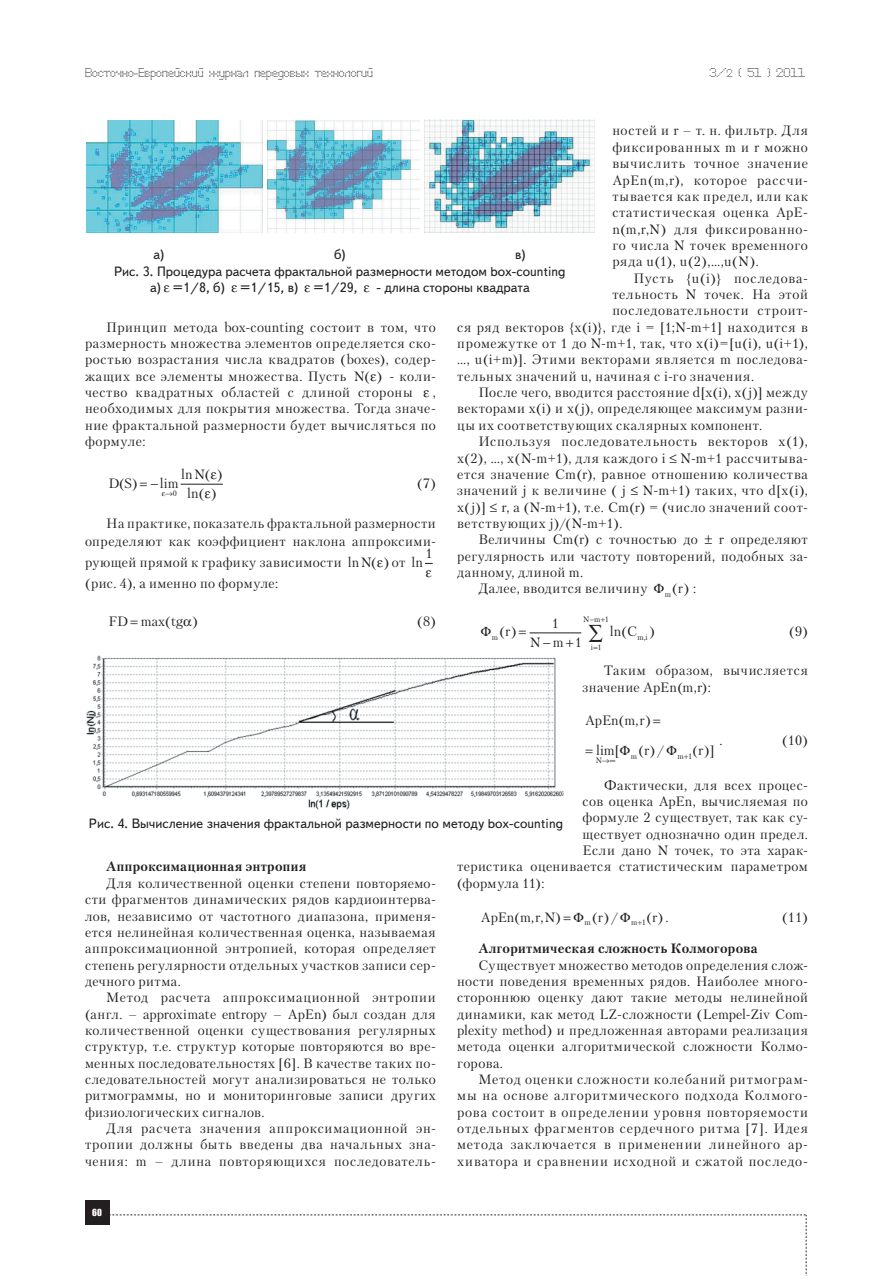
<style>
.page{position:relative;width:893px;height:1276px;background:#fff}
.page>*{position:absolute;margin:0;border:0;box-sizing:border-box;transform-origin:0 0}
.t1{font:13.5px/16.4px "Petersburg C";letter-spacing:.045em;color:#231f20;text-align:justify}
.t2{font:13.5px "Text Book C";color:#231f20}
.t3{font:13.5px "Petersburg C";letter-spacing:.02em;color:#231f20}
.t4{font:700 13.5px "Petersburg C";letter-spacing:.025em;color:#231f20}
.t5{font:12px "Perfo";letter-spacing:.015em;color:#231f20}
.t6{font:9px "Impact";color:#fff}
.t7{font:7.8px "Petersburg C";color:#231f20}
.s1{font-size:10.5px}
</style>
<div class="page">
<div style="left:85px;top:1200px;width:24px;height:25px;background:#231f20"></div>
<svg style="left:109px;top:1214px;width:698px;height:62px"></svg>
<hr style="left:181px;top:484px;width:42px;height:1px;background:#231f20">
<hr style="left:529px;top:632px;width:52px;height:1px;background:#231f20">
<img style="left:86px;top:121px;width:177px;height:111px">
<img style="left:267px;top:121px;width:153px;height:111px">
<img style="left:425px;top:119px;width:170px;height:113px">
<img style="left:86px;top:655px;width:478px;height:155px">
<p class="t5" style="left:85px;top:65px;width:289px">Восточно-Европейский журнал передовых технологий</p>
<p class="t5" style="left:709px;top:65px;width:97px">3/<span class="s1">2</span> ( 51 ) 2011</p>
<p class="t1" style="left:612px;top:122px;width:197px">ностей и r – т. н. фильтр. Для фиксированных m и r можно вычислить точное значение ApEn(m,r), которое рассчи&shy;тывается как предел, или как статистическая оценка ApE&shy;n(m,r,N) для фиксированно&shy;го числа N точек временного ряда u(1), u(2),…,u(N).</p>
<p class="t1" style="left:634px;top:270px;width:176px">Пусть {u(i)} последова-</p>
<p class="t1" style="left:612px;top:286px;width:197px">тельность N точек. На этой</p>
<p class="t1" style="left:612px;top:302px;width:197px">последовательности строит-</p>
<p class="t1" style="left:457px;top:319px;width:352px">ся ряд векторов {х(i)}, где i = [1;N-m+1] находится в</p>
<p class="t1" style="left:457px;top:335px;width:352px">промежутке от 1 до N-m+1, так, что х(i)=[u(i), u(i+1),</p>
<p class="t1" style="left:457px;top:351px;width:352px">…, u(i+m)]. Этими векторами является m последова-</p>
<p class="t1" style="left:457px;top:368px;width:298px">тельных значений u, начиная с i-го значения.</p>
<p class="t1" style="left:478px;top:384px;width:331px">После чего, вводится расстояние d[х(i), х(j)] между</p>
<p class="t1" style="left:457px;top:400px;width:352px">векторами х(i) и х(j), определяющее максимум разни-</p>
<p class="t1" style="left:457px;top:417px;width:307px">цы их соответствующих скалярных компонент.</p>
<p class="t1" style="left:478px;top:433px;width:331px">Используя последовательность векторов х(1),</p>
<p class="t1" style="left:457px;top:449px;width:352px">х(2), …, х(N-m+1), для каждого i ≤ N-m+1 рассчитыва-</p>
<p class="t1" style="left:457px;top:466px;width:352px">ется значение Cm(r), равное отношению количества</p>
<p class="t1" style="left:457px;top:482px;width:352px">значений j к величине ( j ≤ N-m+1) таких, что d[х(i),</p>
<p class="t1" style="left:457px;top:498px;width:352px">х(j)] ≤ r, а (N-m+1), т.е. Cm(r) = (число значений соот-</p>
<p class="t1" style="left:457px;top:515px;width:167px">ветствующих j)/(N-m+1).</p>
<p class="t1" style="left:478px;top:531px;width:221px">Величины Cm(r) с точностью до</p>
<p class="t1" style="left:719px;top:531px;width:91px">r определяют</p>
<p class="t1" style="left:457px;top:547px;width:352px">регулярность или частоту повторений, подобных за-</p>
<p class="t1" style="left:457px;top:564px;width:128px">данному, длиной m.</p>
<p class="t1" style="left:478px;top:580px;width:171px">Далее, вводится величину</p>
<p class="t1" style="left:665px;top:580px;width:33px"><sub>m</sub>( )r :</p>
<p class="t7" style="left:492px;top:632px;width:8px">m</p>
<p class="t7" style="left:637px;top:632px;width:12px">m,i</p>
<p class="t2" style="left:154px;top:247px;width:13px">а)</p>
<p class="t2" style="left:334px;top:247px;width:13px">б)</p>
<p class="t2" style="left:515px;top:247px;width:12px">в)</p>
<p class="t2" style="left:114px;top:264px;width:453px">Рис. 3. Процедура расчета фрактальной размерности методом box-counting</p>
<p class="t2" style="left:150px;top:280px;width:209px">а) =1/8, б) =1/15, в) =1/29,</p>
<p class="t2" style="left:377px;top:280px;width:155px">- длина стороны квадрата</p>
<p class="t1" style="left:85px;top:319px;width:352px;text-indent:21px">Принцип метода box-counting состоит в том, что размерность множества элементов определяется ско&shy;ростью возрастания числа квадратов (boxes), содер&shy;жащих все элементы множества. Пусть N( ) - коли&shy;чество квадратных областей с длиной стороны</p>
<p class="t1" style="left:85px;top:384px;width:352px;text-indent:348px">, необходимых для покрытия множества. Тогда значе&shy;ние фрактальной размерности будет вычисляться по формуле:</p>
<p class="t1" style="left:108px;top:475px;width:25px">D S</p>
<p class="t1" style="left:119px;top:475px;width:20px">( )</p>
<p class="t1" style="left:151px;top:475px;width:29px">− lim</p>
<p class="t1" style="left:181px;top:464px;width:43px;line-height:19.4px;text-align:center">ln () ln( )</p>
<p class="t1" style="left:195px;top:466px;width:11px">N</p>
<p class="t1" style="left:417px;top:475px;width:20px">(7)</p>
<p class="t1" style="left:85px;top:514px;width:352px;line-height:18px;text-align:right">На практике, показатель фрактальной размерности определяют как коэффициент наклона аппроксими-</p>
<p class="t1" style="left:85px;top:554px;width:339px">рующей прямой к графику зависимости ln N( ) от ln</p>
<p class="t7" style="left:165px;top:488px;width:13px">→0</p>
<p class="t1" style="left:425px;top:545px;width:9px">1</p>
<p class="t3" style="left:85px;top:575px;width:195px">(рис. 4), а именно по формуле:</p>
<p class="t1" style="left:108px;top:613px;width:91px">FD max(tg )</p>
<p class="t1" style="left:417px;top:613px;width:20px">(8)</p>
<p class="t7" style="left:605px;top:615px;width:6px">1</p>
<p class="t7" style="left:584px;top:615px;width:18px">N m</p>
<p class="t1" style="left:552px;top:614px;width:9px">1</p>
<p class="t1" style="left:499px;top:623px;width:19px">( )r</p>
<p class="t1" style="left:610px;top:623px;width:46px">ln(C )</p>
<p class="t1" style="left:531px;top:634px;width:34px">N m</p>
<p class="t7" style="left:591px;top:642px;width:4px">i</p>
<p class="t1" style="left:789px;top:623px;width:20px">(9)</p>
<p class="t1" style="left:583px;top:662px;width:227px;text-indent:21px">Таким образом, вычисляется значение ApEn(m,r):</p>
<p class="t1" style="left:585px;top:711px;width:61px">ApEn m r</p>
<p class="t1" style="left:644px;top:742px;width:7px">r</p>
<p class="t1" style="left:698px;top:742px;width:7px">r</p>
<p class="t7" style="left:596px;top:755px;width:21px">N→∞</p>
<p class="t1" style="left:575px;top:634px;width:28px">1 <sub>1</sub></p>
<p class="t1" style="left:619px;top:711px;width:34px">( ,)</p>
<p class="t1" style="left:719px;top:732px;width:5px">.</p>
<p class="t1" style="left:782px;top:732px;width:27px">(10)</p>
<p class="t1" style="left:604px;top:776px;width:206px">Фактически, для всех процес-</p>
<p class="t3" style="left:583px;top:793px;width:227px">сов оценка ApEn, вычисляемая по</p>
<p class="t1" style="left:583px;top:809px;width:227px">формуле 2 существует, так как су-</p>
<p class="t1" style="left:583px;top:825px;width:227px">ществует однозначно один предел.</p>
<p class="t1" style="left:583px;top:842px;width:227px">Если дано N точек, то эта харак-</p>
<p class="t1" style="left:457px;top:858px;width:352px">теристика оценивается статистическим параметром</p>
<p class="t3" style="left:457px;top:875px;width:89px">(формула 11):</p>
<p class="t1" style="left:481px;top:909px;width:55px">ApEn( ,</p>
<p class="t1" style="left:596px;top:742px;width:25px">lim[</p>
<p class="t1" style="left:638px;top:742px;width:27px">( )/</p>
<p class="t1" style="left:692px;top:742px;width:23px">( )]</p>
<p class="t7" style="left:631px;top:751px;width:8px">m</p>
<p class="t7" style="left:677px;top:751px;width:16px">m 1</p>
<p class="t2" style="left:89px;top:816px;width:476px">Рис. 4. Вычисление значения фрактальной размерности по методу box-counting</p>
<p class="t4" style="left:106px;top:858px;width:202px">Аппроксимационная энтропия</p>
<p class="t1" style="left:85px;top:874px;width:352px;text-indent:21px">Для количественной оценки степени повторяемо&shy;сти фрагментов динамических рядов кардиоинтерва&shy;лов, независимо от частотного диапазона, применя&shy;ется нелинейная количественная оценка, называемая аппроксимационной энтропией, которая определяет степень регулярности отдельных участков записи сер&shy;дечного ритма.</p>
<p class="t1" style="left:85px;top:989px;width:352px;text-indent:21px">Метод расчета аппроксимационной энтропии (англ. – approximate entropy – ApEn) был создан для количественной оценки существования регулярных структур, т.е. структур которые повторяются во вре&shy;менных последовательностях [6]. В качестве таких по&shy;следовательностей могут анализироваться не только ритмограммы, но и мониторинговые записи других физиологических сигналов.</p>
<p class="t1" style="left:85px;top:1120px;width:352px;text-indent:21px">Для расчета значения аппроксимационной эн&shy;тропии должны быть введены два начальных зна&shy;чения: m – длина повторяющихся последователь-</p>
<p class="t1" style="left:545px;top:909px;width:11px">N</p>
<p class="t1" style="left:592px;top:909px;width:27px">r( )/</p>
<p class="t1" style="left:646px;top:909px;width:24px">(r) .</p>
<p class="t7" style="left:585px;top:918px;width:8px">m</p>
<p class="t7" style="left:631px;top:918px;width:16px">m 1</p>
<p class="t1" style="left:782px;top:909px;width:27px">(11)</p>
<p class="t4" style="left:478px;top:940px;width:281px">Алгоритмическая сложность Колмогорова</p>
<p class="t1" style="left:457px;top:956px;width:352px;text-indent:21px">Существует множество методов определения слож&shy;ности поведения временных рядов. Наиболее много&shy;стороннюю оценку дают такие методы нелинейной динамики, как метод LZ-сложности (Lempel-Ziv Com&shy;plexity method) и предложенная авторами реализация метода оценки алгоритмической сложности Колмо&shy;горова.</p>
<p class="t1" style="left:457px;top:1071px;width:352px;text-indent:21px">Метод оценки сложности колебаний ритмограм&shy;мы на основе алгоритмического подхода Колмого&shy;рова состоит в определении уровня повторяемости отдельных фрагментов сердечного ритма [7]. Идея метода заключается в применении линейного ар&shy;хиватора и сравнении исходной и сжатой последо-</p>
<p class="t1" style="left:520px;top:909px;width:42px">mr, )</p>
<p class="t6" style="left:92px;top:1205px;width:11px">60</p>
</div>
